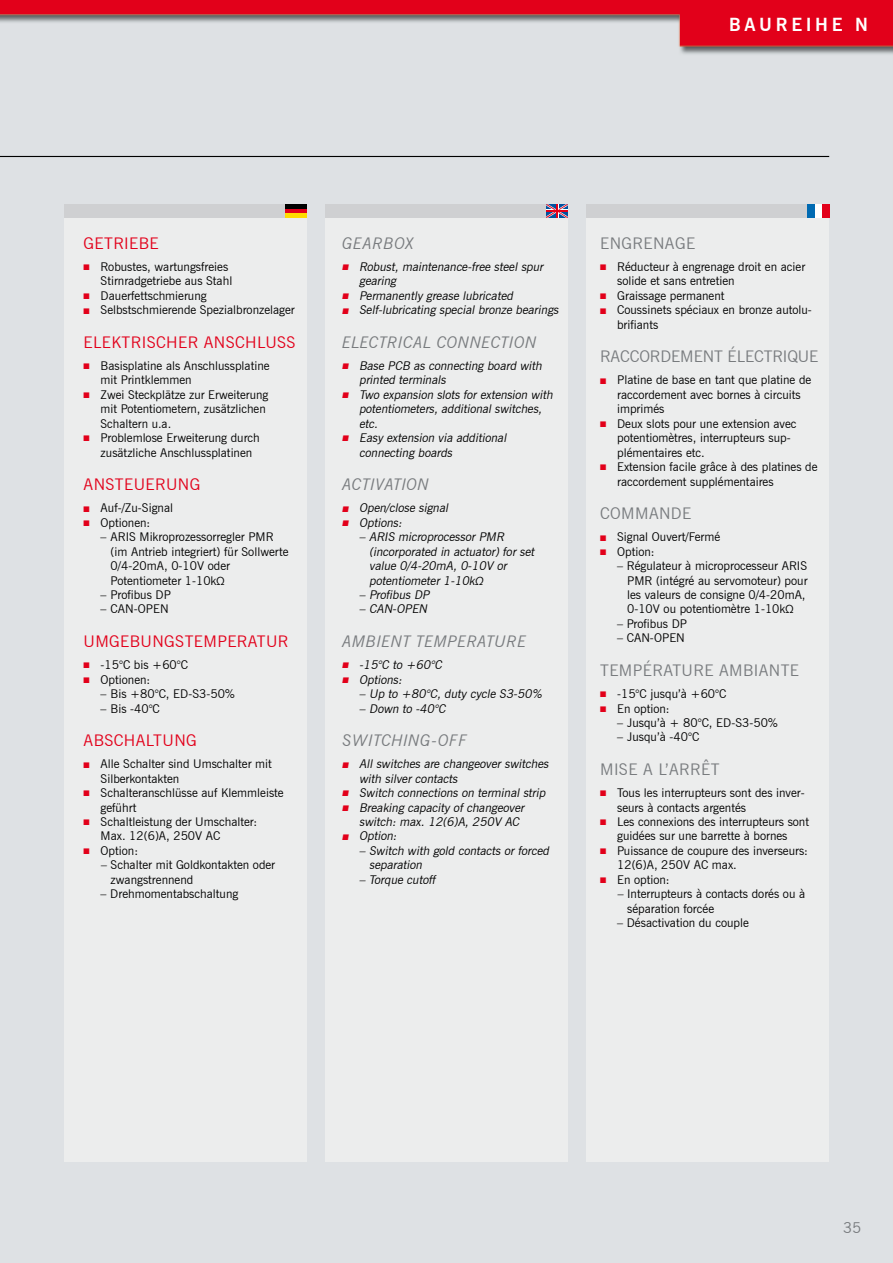
<style>
.page{position:relative;width:893px;height:1263px;background:#dee1e4}
.page>*{position:absolute;margin:0;border:0;box-sizing:border-box;transform-origin:0 0}
.t1{font:700 18px "News Gothic BT";color:#fff}
.t2{font:16.05px "News Gothic BT";letter-spacing:.025em;color:#e2001a}
.t3{font:italic 16.05px "News Gothic BT";letter-spacing:.025em;color:#787b7e}
.t4{font:16.05px "News Gothic BT";letter-spacing:.025em;color:#787b7e}
.t5{font:16.05px "News Gothic BT";letter-spacing:-.005em;color:#787b7e}
.t6{font:15px "News Gothic BT";color:#787b7e}
.t7{font:12px/14.4px "News Gothic BT";color:#000}
.t8{font:italic 12px/14.4px "News Gothic BT";color:#000}
.s1{color:#e2001a}
.s2{font-family:"Eras ITC";font-weight:500}
.s3{font-style:italic}
</style>
<div class="page">
<div style="left:325px;top:218px;width:243px;height:944px;background:#eceded"></div>
<div style="left:586px;top:218px;width:243px;height:944px;background:#eceded"></div>
<div style="left:64px;top:218px;width:243px;height:944px;background:#eceded"></div>
<div style="left:325px;top:204px;width:243px;height:14px;background:#cfd0d2"></div>
<div style="left:586px;top:204px;width:243px;height:14px;background:#cfd0d2"></div>
<div style="left:64px;top:204px;width:243px;height:14px;background:#cfd0d2"></div>
<div style="left:285px;top:204px;width:21px;height:5px;background:#000"></div>
<div style="left:814px;top:204px;width:8px;height:14px;background:#fff"></div>
<svg style="left:546px;top:204px;width:22px;height:14px"></svg>
<div style="left:807px;top:204px;width:8px;height:14px;background:#006ab2"></div>
<div style="left:822px;top:204px;width:7px;height:14px;background:#e2001a"></div>
<hr style="left:285px;top:209px;width:21px;height:4px;background:#e2001a">
<div style="left:285px;top:213px;width:21px;height:5px;background:#ffdc00"></div>
<hr style="left:0;top:156px;width:829px;height:1px;background:#000">
<h1 class="t1" style="left:729px;top:13px;width:30px">BAUREI</h1>
<h1 class="t1" style="left:815px;top:13px;width:51px">HE N</h1>
<h2 class="t2" style="left:84px;top:233px;width:77px">Getri ebe</h2>
<p class="t7" style="left:101px;top:259px;width:133px;text-indent:-17px"><span class="s1">■</span> Robustes, wartungsfreies<br>Stirnradgetriebe aus Stahl</p>
<p class="t7" style="left:84px;top:288px;width:125px"><span class="s1">■</span> Dauerfettschmierung</p>
<p class="t7" style="left:84px;top:303px;width:213px"><span class="s1">■</span> Selbstschmierende Spezialbronzelager</p>
<h2 class="t2" style="left:84px;top:332px;width:38px">elektrisch</h2>
<h2 class="t2" style="left:178px;top:332px;width:59px">er anschl</h2>
<h2 class="t2" style="left:265px;top:332px;width:22px">uss</h2>
<p class="t7" style="left:101px;top:358px;width:170px;text-indent:-17px"><span class="s1">■</span> Basisplatine als Anschlussplatine mit Printklemmen</p>
<p class="t7" style="left:101px;top:387px;width:169px;text-indent:-17px"><span class="s1">■</span> Zwei Steckplätze zur Erweiterung mit Potentiometern, zusätzlichen<br>Schaltern u.a.</p>
<p class="t7" style="left:101px;top:431px;width:161px;text-indent:-17px"><span class="s1">■</span> Problemlose Erweiterung durch zusätzliche Anschlussplatinen</p>
<h2 class="t2" style="left:84px;top:475px;width:115px">Ansteuerung</h2>
<p class="t7" style="left:84px;top:501px;width:91px"><span class="s1">■</span> Auf-/Zu-Signal</p>
<p class="t7" style="left:84px;top:515px;width:68px"><span class="s1">■</span> Optionen:</p>
<p class="t7" style="left:111px;top:530px;width:179px;text-indent:-10px">– ARIS Mikroprozessorregler PMR (im Antrieb integriert) für Sollwerte<br>0/4-20mA, 0-10V oder<br>Potentiometer 1-10k<span class="s2">Ω</span></p>
<p class="t7" style="left:101px;top:587px;width:72px">– Profibus DP</p>
<p class="t7" style="left:101px;top:602px;width:61px">– CAN-OPEN</p>
<h2 class="t2" style="left:84px;top:632px;width:13px">Umg</h2>
<h2 class="t2" style="left:120px;top:632px;width:55px">ebungst</h2>
<h2 class="t2" style="left:194px;top:632px;width:54px">emperat</h2>
<h2 class="t2" style="left:266px;top:632px;width:19px">ur</h2>
<p class="t7" style="left:84px;top:658px;width:106px"><span class="s1">■</span> -15°C bis +60°C</p>
<p class="t7" style="left:84px;top:672px;width:68px"><span class="s1">■</span> Optionen:</p>
<p class="t7" style="left:101px;top:686px;width:136px">– Bis +80°C, ED-S3-50%</p>
<p class="t7" style="left:101px;top:701px;width:61px">– Bis -40°C</p>
<h2 class="t2" style="left:84px;top:731px;width:11px">abschalt</h2>
<h2 class="t2" style="left:163px;top:731px;width:33px">ung</h2>
<p class="t7" style="left:101px;top:757px;width:173px;text-indent:-17px"><span class="s1">■</span> Alle Schalter sind U mschalter mit<br>Silberkontakten</p>
<p class="t7" style="left:101px;top:785px;width:185px;text-indent:-17px"><span class="s1">■</span> Schalteranschlüsse auf Klemmleiste geführt</p>
<p class="t7" style="left:101px;top:814px;width:158px;text-indent:-17px"><span class="s1">■</span> Schaltleistung der U mschalter:<br>Max. 12(6)A, 250V AC</p>
<p class="t7" style="left:84px;top:843px;width:56px"><span class="s1">■</span> Option:</p>
<p class="t7" style="left:111px;top:858px;width:166px;text-indent:-10px"><span class="s3">–</span> Schalter mit Goldkontakten oder zwangstrennend</p>
<p class="t7" style="left:101px;top:887px;width:139px">– Drehmomentabschaltung</p>
<h2 class="t3" style="left:342px;top:233px;width:73px">GEARBOX</h2>
<p class="t8" style="left:359px;top:259px;width:188px;text-indent:-17px"><span class="s1">■</span> Robust, maintenance-free steel spur gearing</p>
<p class="t8" style="left:342px;top:288px;width:175px"><span class="s1">■</span> Permanently grease lubricated</p>
<p class="t8" style="left:342px;top:303px;width:220px"><span class="s1">■</span> Self-lubricating special bronze bearings</p>
<h2 class="t3" style="left:342px;top:332px;width:196px">ELECTRICAL CONNECTION</h2>
<p class="t8" style="left:359px;top:358px;width:187px;text-indent:-17px"><span class="s1">■</span> Base PCB as connecting board with printed terminals</p>
<p class="t8" style="left:359px;top:387px;width:198px;text-indent:-17px"><span class="s1">■</span> Two expansion slots for extension with potentiometers, additional switches, etc.</p>
<p class="t8" style="left:359px;top:431px;width:151px;text-indent:-17px"><span class="s1">■</span> Easy extension via additional connecting boards</p>
<h2 class="t3" style="left:342px;top:475px;width:88px">ACTIVATION</h2>
<p class="t8" style="left:342px;top:501px;width:110px"><span class="s1">■</span> Open/close signal</p>
<p class="t8" style="left:342px;top:515px;width:64px"><span class="s1">■</span> Options:</p>
<p class="t8" style="left:369px;top:530px;width:169px;text-indent:-10px">– ARIS microprocessor PMR (incorporated in actuator) for set value 0/4-20mA, 0-10V or potentiometer 1-10k<span class="s2">Ω</span></p>
<p class="t8" style="left:359px;top:587px;width:74px">– Profibus D P</p>
<p class="t8" style="left:359px;top:602px;width:61px">– CAN -OPEN</p>
<h2 class="t3" style="left:342px;top:632px;width:186px">AMBIENT TEMPERATURE</h2>
<p class="t8" style="left:342px;top:658px;width:104px"><span class="s1">■</span> -15°C to +60°C</p>
<p class="t8" style="left:342px;top:672px;width:64px"><span class="s1">■</span> Options:</p>
<p class="t8" style="left:359px;top:686px;width:187px">– U p to +80°C, duty cycle S3-50%</p>
<p class="t8" style="left:359px;top:701px;width:90px">– Down to -40°C</p>
<h2 class="t3" style="left:342px;top:731px;width:126px">SWITCHING-OFF</h2>
<p class="t8" style="left:359px;top:757px;width:193px;text-indent:-17px"><span class="s1">■</span> All switches are changeover switches with silver contacts</p>
<p class="t8" style="left:342px;top:785px;width:207px"><span class="s1">■</span> Switch connections on terminal strip</p>
<p class="t8" style="left:359px;top:800px;width:169px;text-indent:-17px"><span class="s1">■</span> Breaking capacity of changeover switch: max. 12(6)A, 250V AC</p>
<p class="t8" style="left:342px;top:829px;width:58px"><span class="s1">■</span> Option:</p>
<p class="t8" style="left:369px;top:843px;width:184px;text-indent:-10px">– Switch with gold contacts or forced separation</p>
<p class="t8" style="left:359px;top:872px;width:80px">– Torque cutoff</p>
<h2 class="t4" style="left:600px;top:233px;width:95px">ENGRENAGE</h2>
<p class="t7" style="left:617px;top:259px;width:190px;text-indent:-17px"><span class="s1">■</span> Réducteur à engrenage droit en acier solide et sans entretien</p>
<p class="t7" style="left:600px;top:288px;width:126px"><span class="s1">■</span> Graissage permanent</p>
<p class="t7" style="left:617px;top:303px;width:196px;text-indent:-17px"><span class="s1">■</span> Coussinets spéciaux en bronze autolu&shy;brifiants</p>
<h2 class="t5" style="left:600px;top:347px;width:209px">RACCORDEMENT ÉLECTRIQUE</h2>
<p class="t7" style="left:617px;top:373px;width:196px;text-indent:-17px"><span class="s1">■</span> Platine de base en tant que platine de raccordement avec bornes à circuits imprimés</p>
<p class="t7" style="left:617px;top:416px;width:181px;text-indent:-17px"><span class="s1">■</span> Deux slots pour une extension avec potentiomètres, interrupteurs sup&shy;plémentaires etc.</p>
<p class="t7" style="left:617px;top:459px;width:202px;text-indent:-17px"><span class="s1">■</span> Extension facile grâce à des platines de raccordement supplémentaires</p>
<h2 class="t4" style="left:600px;top:504px;width:71px">COMMANDE</h2>
<p class="t7" style="left:600px;top:530px;width:122px"><span class="s1">■</span> Signal Ouvert/Fermé</p>
<p class="t7" style="left:600px;top:544px;width:56px"><span class="s1">■</span> Option:</p>
<p class="t7" style="left:627px;top:558px;width:182px;text-indent:-10px">– Régulateur à microprocesseur ARIS PMR (intégré au servomoteur) pour les valeurs de consigne 0/4-20mA, 0-10V ou potentiomètre 1-10k<span class="s2">Ω</span></p>
<p class="t7" style="left:617px;top:616px;width:71px">– Profibus DP</p>
<p class="t7" style="left:617px;top:631px;width:60px">– CAN-OPEN</p>
<h2 class="t4" style="left:600px;top:661px;width:198px">TEMPÉRATU RE AMBIANTE</h2>
<p class="t7" style="left:600px;top:686px;width:128px"><span class="s1">■</span> -15°C jusqu’à +60°C</p>
<p class="t7" style="left:600px;top:701px;width:71px"><span class="s1">■</span> En option:</p>
<p class="t7" style="left:617px;top:715px;width:162px">– Jusqu’à + 80°C, ED-S3-50%</p>
<p class="t7" style="left:617px;top:730px;width:84px">– Jusqu’à -40°C</p>
<h2 class="t4" style="left:600px;top:760px;width:121px">MISE A L’ARRÊT</h2>
<p class="t7" style="left:617px;top:785px;width:189px;text-indent:-17px"><span class="s1">■</span> Tous les interrupteurs sont des inver&shy;seurs à contacts argentés</p>
<p class="t7" style="left:600px;top:814px;width:210px;text-align:center"><span class="s1">■</span> Les connexions des interrupteurs sont guidées sur une barrette à bornes</p>
<p class="t7" style="left:617px;top:843px;width:192px;text-indent:-17px"><span class="s1">■</span> Puissance de coupure des inverseurs:<br>12(6)A, 250V AC max.</p>
<p class="t7" style="left:600px;top:872px;width:71px"><span class="s1">■</span> En option:</p>
<p class="t7" style="left:627px;top:887px;width:180px;text-indent:-10px"><span class="s3">–</span> Interrupteurs à contacts dorés ou à séparation forcée</p>
<p class="t7" style="left:617px;top:916px;width:133px">– Désactivation du couple</p>
<p class="t6" style="left:843px;top:1219px;width:20px">35</p>
</div>
